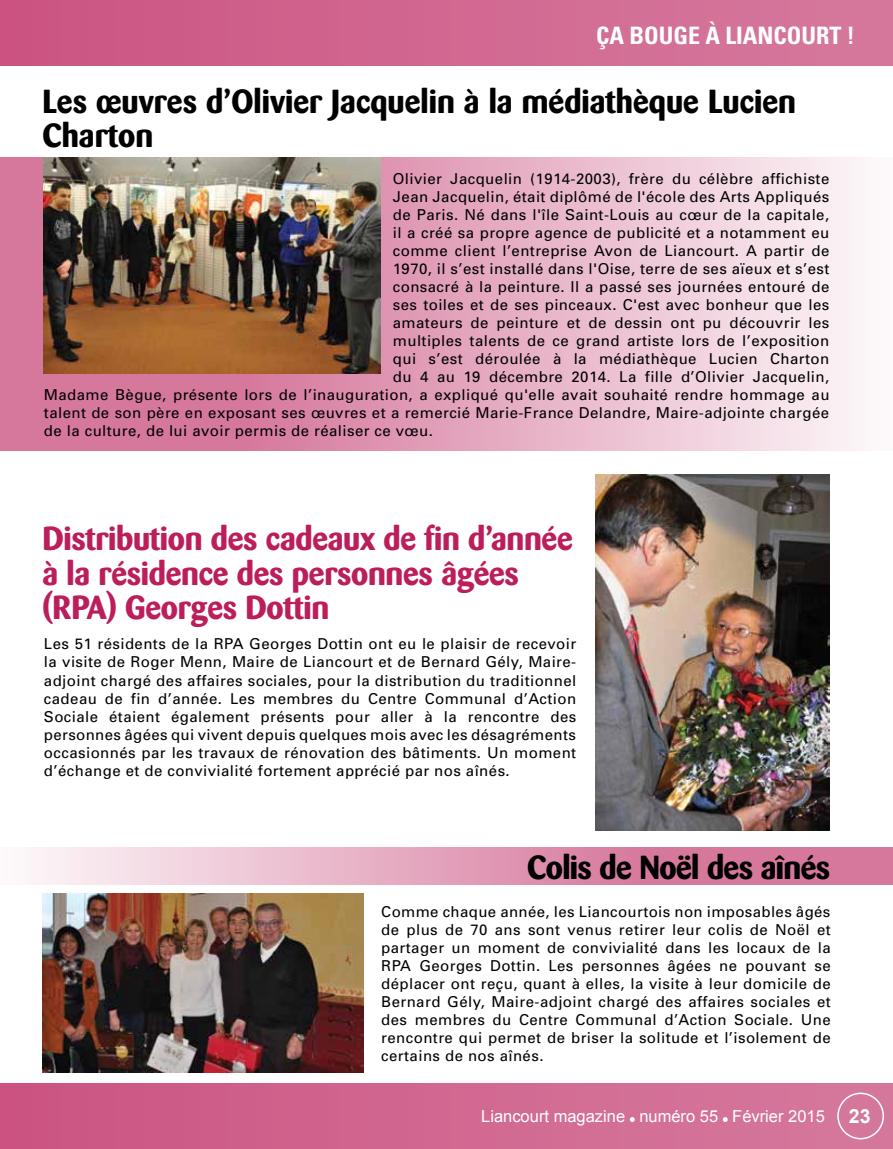
<style>
.page{position:relative;width:893px;height:1149px;background:#fff}
.page>*{position:absolute;margin:0;border:0;box-sizing:border-box;transform-origin:0 0}
.t1{font:700 33px/34.5px "Barmeno";letter-spacing:-.01em;color:#bb1e5b}
.t2{font:700 33px/34.5px "Barmeno";color:#000}
.t3{font:700 33px "Barmeno";letter-spacing:-.02em;color:#000}
.t4{font:700 condensed 24px "Univers";color:#fff}
.t5{font:16.5px "Arial";color:#fff}
.t6{font:15px/18px "Univers";letter-spacing:.03em;color:#000;text-align:justify}
.s1{font-weight:700;font-size:19.5px}
</style>
<div class="page">
<div style="left:0;top:1082px;width:893px;height:66px;background:linear-gradient(to right,#cb5482,#d77b9e)"></div>
<svg style="left:630px;top:1116px;width:5px;height:5px"></svg>
<svg style="left:723px;top:1116px;width:5px;height:5px"></svg>
<div style="left:837px;top:1092px;width:47px;height:46px;border:2px solid #fff;border-radius:50%"></div>
<div style="left:0;top:0;width:893px;height:66px;background:linear-gradient(to right,#cb5483,#d67a9e)"></div>
<svg style="left:0;top:157px;width:864px;height:294px;background:#e8b3c8"></svg>
<svg style="left:30px;top:847px;width:863px;height:36px;background:#e3a4bc"></svg>
<img style="left:44px;top:157px;width:336px;height:217px">
<img style="left:596px;top:474px;width:233px;height:355px">
<img style="left:43px;top:893px;width:321px;height:179px">
<h2 class="t4" style="left:596px;top:20px;width:260px">ÇA BOUGE À LIANCOURT !</h2>
<h1 class="t2" style="left:43px;top:84px;width:755px">Les œuvres d’Olivier Jacquelin à la médiathèque Lucien<br>Charton</h1>
<p class="t6" style="left:393px;top:169px;width:438px">Olivier Jacquelin (1914-2003), frère du célèbre affichiste</p>
<p class="t6" style="left:393px;top:187px;width:438px">Jean Jacquelin, était diplômé de l'école des Arts Appliqués</p>
<p class="t6" style="left:393px;top:205px;width:438px">de Paris. Né dans l'île Saint-Louis au cœur de la capitale,</p>
<p class="t6" style="left:393px;top:223px;width:438px">il a créé sa propre agence de publicité et a notamment eu</p>
<p class="t6" style="left:393px;top:241px;width:438px">comme client l’entreprise Avon de Liancourt. A partir de</p>
<p class="t6" style="left:393px;top:259px;width:438px">1970, il s’est installé dans l'Oise, terre de ses aïeux et s’est</p>
<p class="t6" style="left:393px;top:277px;width:438px">consacré à la peinture. Il a passé ses journées entouré de</p>
<p class="t6" style="left:393px;top:295px;width:438px">ses toiles et de ses pinceaux. C'est avec bonheur que les</p>
<p class="t6" style="left:393px;top:313px;width:438px">amateurs de peinture et de dessin ont pu découvrir les</p>
<p class="t6" style="left:393px;top:331px;width:438px">multiples talents de ce grand artiste lors de l’exposition</p>
<p class="t6" style="left:393px;top:349px;width:438px">qui s’est déroulée à la médiathèque Lucien Charton</p>
<p class="t6" style="left:393px;top:367px;width:438px">du 4 au 19 décembre 2014. La fille d’Olivier Jacquelin,</p>
<p class="t6" style="left:44px;top:385px;width:787px">Madame Bègue, présente lors de l’inauguration, a expliqué qu'elle avait souhaité rendre hommage au</p>
<p class="t6" style="left:44px;top:403px;width:787px">talent de son père en exposant ses œuvres et a remercié Marie-France Delandre, Maire-adjointe chargée</p>
<p class="t6" style="left:44px;top:421px;width:390px">de la culture, de lui avoir permis de réaliser ce vœu.</p>
<h1 class="t1" style="left:43px;top:521px;width:532px">Distribution des cadeaux de fin d’année à la résidence des personnes âgées (RPA) Georges Dottin</h1>
<p class="t6" style="left:44px;top:635px;width:534px">Les 51 résidents de la RPA Georges Dottin ont eu le plaisir de recevoir la visite de Roger Menn, Maire de Liancourt et de Bernard Gély, Maire&shy;adjoint chargé des affaires sociales, pour la distribution du traditionnel cadeau de fin d’année. Les membres du Centre Communal d’Action Sociale étaient également présents pour aller à la rencontre des personnes âgées qui vivent depuis quelques mois avec les désagréments occasionnés par les travaux de rénovation des bâtiments. Un moment d’échange et de convivialité fortement apprécié par nos aînés.</p>
<h1 class="t3" style="left:527px;top:847px;width:305px">Colis de Noël des aînés</h1>
<p class="t6" style="left:381px;top:902px;width:451px">Comme chaque année, les Liancourtois non imposables âgés de plus de 70 ans sont venus retirer leur colis de Noël et partager un moment de convivialité dans les locaux de la RPA Georges Dottin. Les personnes âgées ne pouvant se déplacer ont reçu, quant à elles, la visite à leur domicile de Bernard Gély, Maire-adjoint chargé des affaires sociales et des membres du Centre Communal d’Action Sociale. Une rencontre qui permet de briser la solitude et l’isolement de certains de nos aînés.</p>
<p class="t5" style="left:481px;top:1104px;width:391px">Liancourt magazine numéro 55 Février 2015 <span class="s1">23</span></p>
</div>
